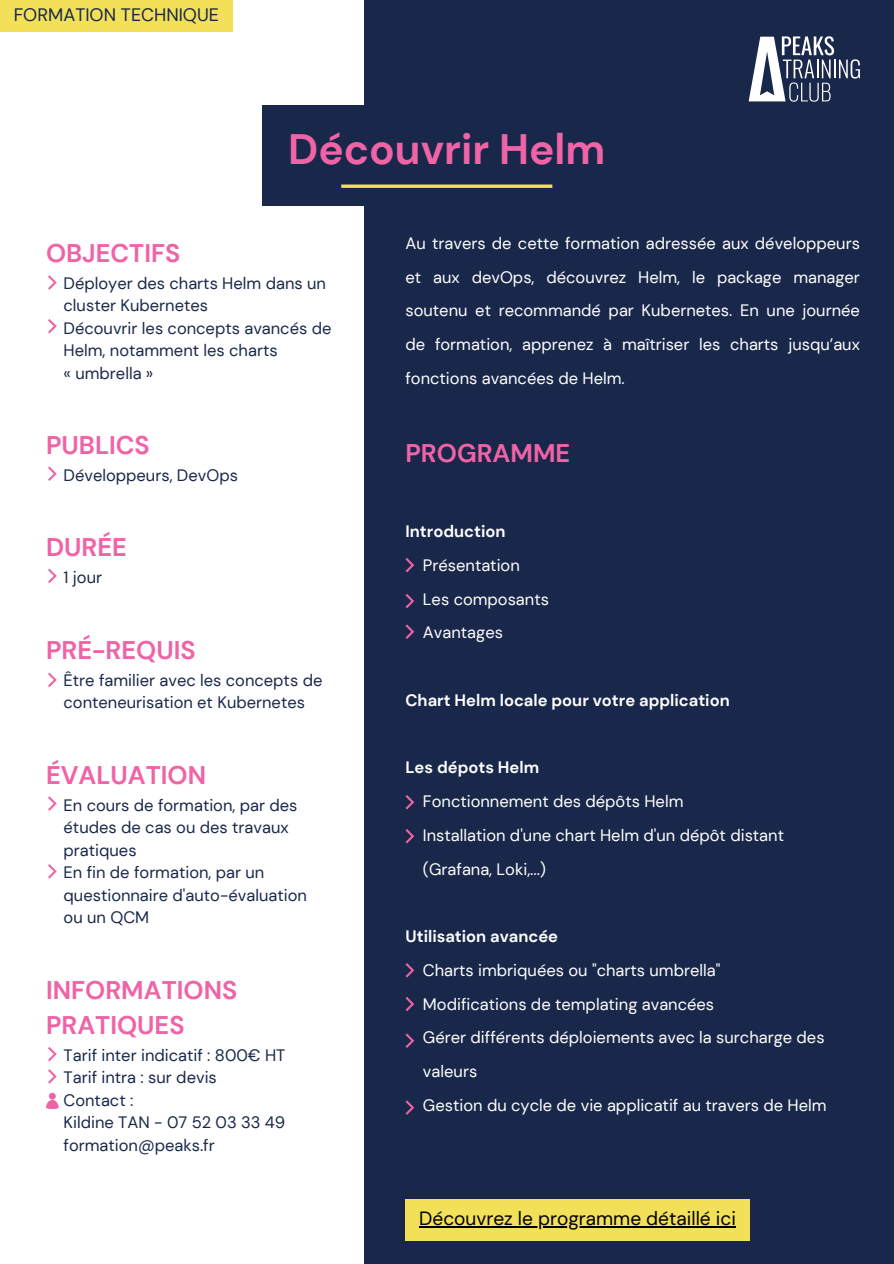
<style>
.page{position:relative;width:894px;height:1264px;background:#fff}
.page>*{position:absolute;margin:0;border:0;box-sizing:border-box;transform-origin:0 0}
.t1{font:700 42.45px "DM Sans";color:#f063a7}
.t2{font:700 25.5px/34.8px "DM Sans";color:#f063a7}
.t3{font:19.05px "DM Sans";color:#000}
.t4{font:18px "DM Sans";color:#19284a}
.t5{font:16.5px/33.8px "DM Sans";color:#fff;text-align:justify}
.t6{font:16.5px/22.5px "DM Sans";color:#19284a}
.t7{font:700 16.5px "DM Sans";color:#fff}
</style>
<div class="page">
<div style="left:364px;top:0;width:529px;height:1263px;background:#19284a"></div>
<div style="left:262px;top:105px;width:438px;height:101px;background:#19284a"></div>
<svg style="left:405px;top:558px;width:9px;height:14px"></svg>
<svg style="left:405px;top:594px;width:9px;height:14px"></svg>
<svg style="left:405px;top:624px;width:9px;height:15px"></svg>
<svg style="left:405px;top:795px;width:9px;height:14px"></svg>
<svg style="left:405px;top:829px;width:9px;height:14px"></svg>
<svg style="left:405px;top:997px;width:9px;height:14px"></svg>
<svg style="left:405px;top:1033px;width:9px;height:14px"></svg>
<svg style="left:405px;top:963px;width:9px;height:14px"></svg>
<svg style="left:405px;top:1100px;width:9px;height:14px"></svg>
<svg style="left:341px;top:184px;width:211px;height:4px"></svg>
<svg style="left:48px;top:275px;width:9px;height:15px"></svg>
<svg style="left:48px;top:319px;width:9px;height:14px"></svg>
<svg style="left:48px;top:466px;width:9px;height:15px"></svg>
<svg style="left:48px;top:568px;width:9px;height:15px"></svg>
<svg style="left:48px;top:796px;width:9px;height:14px"></svg>
<svg style="left:48px;top:864px;width:9px;height:14px"></svg>
<svg style="left:48px;top:672px;width:9px;height:15px"></svg>
<svg style="left:48px;top:1047px;width:9px;height:14px"></svg>
<svg style="left:48px;top:1069px;width:9px;height:14px"></svg>
<svg style="left:46px;top:1092px;width:12px;height:16px"></svg>
<svg style="left:748px;top:36px;width:111px;height:66px"></svg>
<div style="left:405px;top:1199px;width:344px;height:41px;background:#f2e058"></div>
<hr style="left:419px;top:1226px;width:316px;height:1px;background:#000">
<div style="left:0;top:0;width:233px;height:31px;background:#f2e058"></div>
<p class="t4" style="left:14px;top:3px;width:207px">FORMATION TECHNIQUE</p>
<p class="t1" style="left:288px;top:121px;width:318px">Découvrir Helm</p>
<h2 class="t2" style="left:46px;top:235px;width:136px">OBJECTIFS</h2>
<p class="t6" style="left:64px;top:271px;width:269px">Déployer des charts Helm dans un cluster Kubernetes<br>Découvrir les concepts avancés de<br>Helm, notamment les charts<br>« umbrella »</p>
<h2 class="t2" style="left:46px;top:428px;width:105px">PUBLICS</h2>
<p class="t6" style="left:64px;top:464px;width:176px">Développeurs, DevOps</p>
<h2 class="t2" style="left:46px;top:530px;width:82px">DURÉE</h2>
<p class="t6" style="left:64px;top:566px;width:40px">1 jour</p>
<h2 class="t2" style="left:46px;top:632px;width:151px">PRÉ-REQUIS</h2>
<p class="t6" style="left:64px;top:669px;width:260px">Être familier avec les concepts de conteneurisation et Kubernetes</p>
<h2 class="t2" style="left:46px;top:757px;width:162px">ÉVALUATION</h2>
<p class="t6" style="left:64px;top:793px;width:245px">En cours de formation, par des études de cas ou des travaux pratiques<br>En fin de formation, par un questionnaire d'auto-évaluation ou un QCM</p>
<h2 class="t2" style="left:46px;top:972px;width:193px">INFORMATIONS<br>PRATIQUES</h2>
<p class="t6" style="left:64px;top:1043px;width:223px">Tarif inter indicatif : 800€ HT<br>Tarif intra : sur devis<br>Contact :<br>Kildine TAN - 07 52 03 33 49 formation@peaks.fr</p>
<p class="t5" style="left:405px;top:226px;width:456px">Au travers de cette formation adressée aux développeurs et aux devOps, découvrez Helm, le package manager soutenu et recommandé par Kubernetes. En une journée de formation, apprenez à maîtriser les charts jusqu’aux fonctions avancées de Helm.</p>
<p class="t2" style="left:405px;top:435px;width:166px">PROGRAMME</p>
<h2 class="t7" style="left:405px;top:520px;width:101px">Introduction</h2>
<p class="t5" style="left:423px;top:548px;width:98px">Présentation</p>
<p class="t5" style="left:423px;top:582px;width:127px">Les composants</p>
<p class="t5" style="left:423px;top:615px;width:81px">Avantages</p>
<p class="t7" style="left:405px;top:689px;width:325px">Chart Helm locale pour votre application</p>
<p class="t7" style="left:405px;top:757px;width:135px">Les dépots Helm</p>
<p class="t5" style="left:423px;top:784px;width:262px">Fonctionnement des dépôts Helm</p>
<p class="t5" style="left:423px;top:818px;width:362px">Installation d'une chart Helm d'un dépôt distant</p>
<p class="t5" style="left:423px;top:852px;width:124px">(Grafana, Loki,...)</p>
<p class="t7" style="left:405px;top:925px;width:154px">Utilisation avancée</p>
<p class="t5" style="left:423px;top:953px;width:299px">Charts imbriquées ou "charts umbrella"</p>
<p class="t5" style="left:423px;top:987px;width:292px">Modifications de templating avancées</p>
<p class="t5" style="left:423px;top:1020px;width:403px">Gérer différents déploiements avec la surcharge des</p>
<p class="t5" style="left:423px;top:1054px;width:56px">valeurs</p>
<p class="t5" style="left:423px;top:1088px;width:405px">Gestion du cycle de vie applicatif au travers de Helm</p>
<p class="t3" style="left:419px;top:1206px;width:318px">Découvrez le programme détaillé ici</p>
</div>
